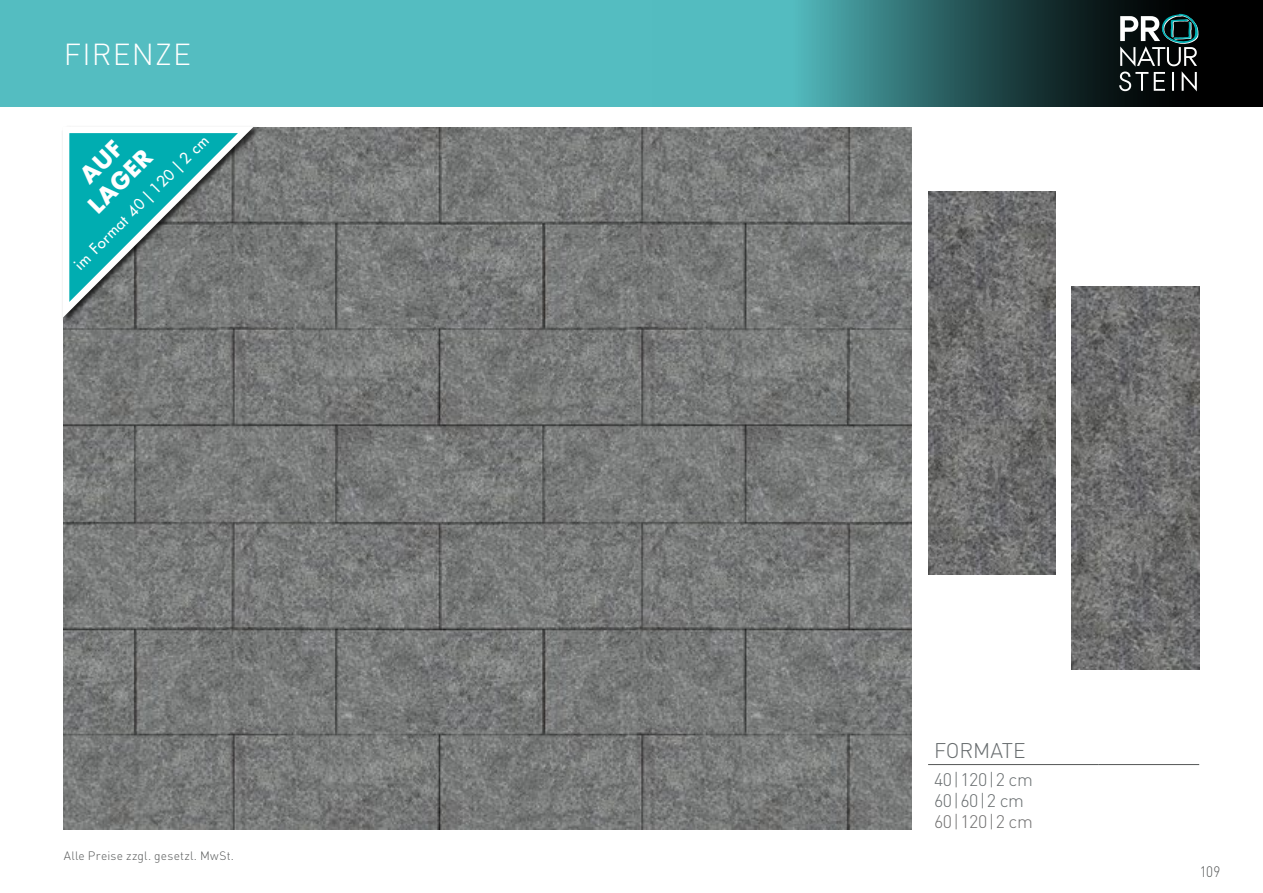
<style>
.page{position:relative;width:1263px;height:893px;background:#fff}
.page>*{position:absolute;margin:0;border:0;box-sizing:border-box;transform-origin:0 0}
.t1{font:300 30px "DIN Pro";letter-spacing:.04em;color:#fff}
.t2{font:700 22.5px/27px "Futura Std";color:#fff;text-align:center}
.t3{font:300 21px "DIN Pro";color:#676c6e}
.t4{font:300 18px/21.3px "DIN Pro";letter-spacing:-.025em;color:#676c6e}
.t5{font:300 18px "DIN Pro";letter-spacing:-.025em;color:#706f6f}
.t6{font:500 15px "Futura Std";color:#fff}
.t7{font:300 15px "DIN Pro";color:#545656;scale:.9 1}
.t8{font:300 12px "DIN Pro";letter-spacing:.02em;color:#545656}
</style>
<div class="page">
<div style="left:0;top:0;width:1263px;height:106px;background:#54bdc1"></div>
<svg style="left:806px;top:0;width:457px;height:106px;background:#1f4648"></svg>
<svg style="left:1119px;top:14px;width:79px;height:77px;background:#3f4a4b"></svg>
<img style="left:64px;top:128px;width:847px;height:701px">
<img style="left:1072px;top:287px;width:127px;height:382px">
<img style="left:928px;top:191px;width:128px;height:383px">
<hr style="left:928px;top:764px;width:170px;height:1px;background:#545656">
<hr style="left:1098px;top:764px;width:101px;height:1px;background:#545656">
<svg style="left:62px;top:127px;width:200px;height:199px;background:#579697"></svg>
<h1 class="t1" style="left:64px;top:31px;width:129px">FIRENZE</h1>
<p class="t6" style="left:70px;top:260px;width:184px;rotate:-45deg">im Format 40 | 120 | 2 cm</p>
<h2 class="t2" style="left:63px;top:180px;width:80px;rotate:-45deg">AUF<br>LAGER</h2>
<p class="t8" style="left:64px;top:846px;width:172px">Alle Preise zzgl. gesetzl. MwSt.</p>
<h3 class="t3" style="left:934px;top:734px;width:93px">FORMATE</h3>
<h3 class="t4" style="left:934px;top:767px;width:100px">40|120|2 cm<br>60|60|2 cm</h3>
<h3 class="t5" style="left:934px;top:808px;width:100px">60|120|2 cm</h3>
<p class="t7" style="left:1200px;top:861px;width:25px">109</p>
</div>
